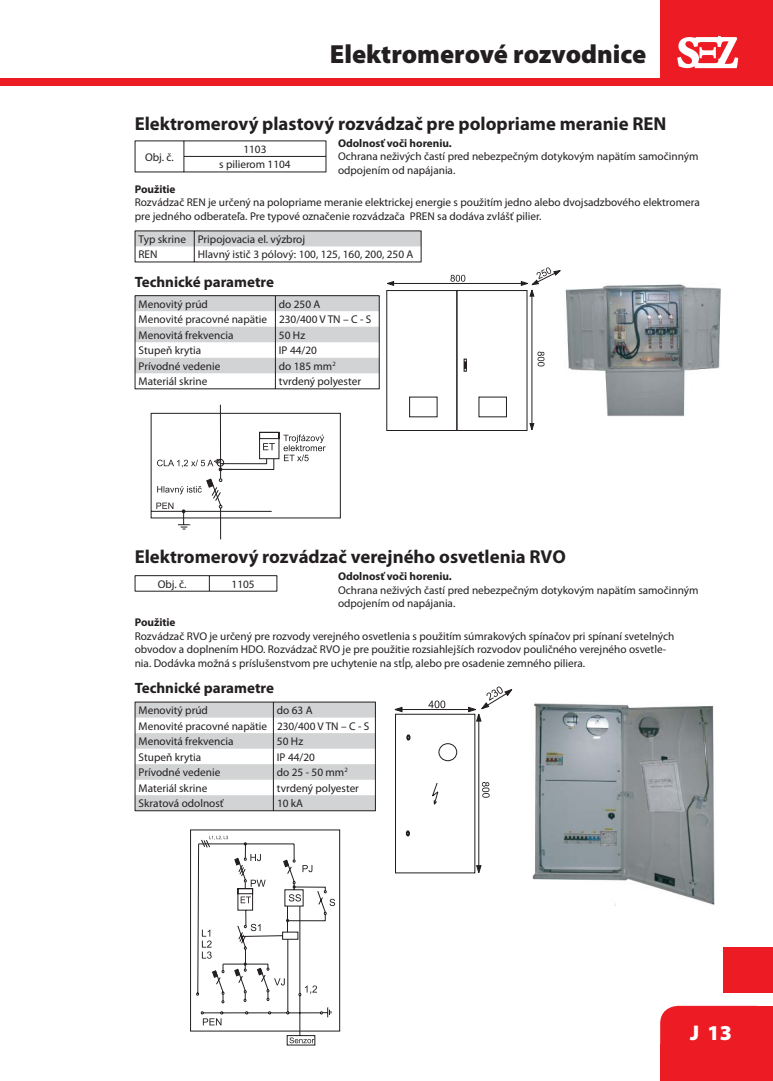
<style>
.page{position:relative;width:773px;height:1081px;background:#fff}
.page>*{position:absolute;margin:0;border:0;box-sizing:border-box;transform-origin:0 0}
.t1{font:900 26.25px "Myriad Pro";color:#231f20}
.t2{font:900 21.25px "Myriad Pro";color:#fff}
.t3{font:700 18.75px "Myriad Pro";color:#231f20}
.t4{font:700 15px "Myriad Pro";color:#231f20}
.t5{font:11.25px/15.5px "Myriad Pro";color:#231f20}
.t6{font:700 11.25px "Myriad Pro";color:#231f20}
</style>
<div class="page">
<div style="left:0;top:78px;width:772px;height:7px;background:#ed1c24"></div>
<div style="left:660px;top:1006px;width:112px;height:75px;background:#ed1c24"></div>
<div style="left:660px;top:1044px;width:33px;height:37px;background:#ed1c24"></div>
<div style="left:739px;top:1044px;width:33px;height:37px;background:#ed1c24"></div>
<div style="left:739px;top:1006px;width:33px;height:36px;background:#ed1c24"></div>
<div style="left:660px;top:0;width:112px;height:82px;background:#ed1c24"></div>
<svg style="left:677px;top:36px;width:61px;height:32px"></svg>
<div style="left:723px;top:947px;width:49px;height:45px;background:#ed1c24"></div>
<hr style="left:135px;top:141px;width:49px;height:1px;background:#231f20">
<svg style="left:135px;top:141px;width:1px;height:31px"></svg>
<hr style="left:135px;top:172px;width:49px;height:1px;background:#231f20">
<hr style="left:184px;top:141px;width:142px;height:1px;background:#231f20">
<hr style="left:183px;top:156px;width:143px;height:1px;background:#231f20">
<svg style="left:183px;top:141px;width:1px;height:31px"></svg>
<svg style="left:325px;top:141px;width:1px;height:31px"></svg>
<hr style="left:184px;top:172px;width:142px;height:1px;background:#231f20">
<hr style="left:135px;top:575px;width:74px;height:1px;background:#231f20">
<svg style="left:135px;top:576px;width:1px;height:15px"></svg>
<hr style="left:209px;top:575px;width:68px;height:1px;background:#231f20">
<svg style="left:209px;top:576px;width:1px;height:15px"></svg>
<svg style="left:276px;top:576px;width:1px;height:15px"></svg>
<hr style="left:135px;top:591px;width:142px;height:1px;background:#231f20">
<svg style="left:135px;top:702px;width:241px;height:109px"></svg>
<hr style="left:135px;top:810px;width:240px;height:1px;background:#231f20">
<svg style="left:394px;top:686px;width:118px;height:188px"></svg>
<img style="left:565px;top:284px;width:155px;height:132px">
<img style="left:532px;top:703px;width:183px;height:202px">
<svg style="left:196px;top:836px;width:139px;height:209px"></svg>
<div style="left:190px;top:830px;width:150px;height:201px;border:1px solid #231f20"></div>
<svg style="left:135px;top:231px;width:425px;height:309px"></svg>
<h1 class="t1" style="left:330px;top:44px;width:318px">Elektromerové rozvodnice</h1>
<h3 class="t3" style="left:135px;top:116px;width:533px">Elektromerový plastový rozvádzač pre polopriame meranie REN</h3>
<p class="t5" style="left:145px;top:150px;width:30px">Obj. č.</p>
<p class="t5" style="left:219px;top:142px;width:73px;text-align:center">1103<br>s pilierom 1104</p>
<p class="t6" style="left:338px;top:139px;width:115px">Odolnosť voči horeniu.</p>
<p class="t5" style="left:338px;top:151px;width:362px;line-height:13.5px">Ochrana neživých častí pred nebezpečným dotykovým napätím samočinným odpojením od napájania.</p>
<p class="t6" style="left:135px;top:185px;width:42px">Použitie</p>
<p class="t5" style="left:135px;top:197px;width:566px;line-height:13.5px">Rozvádzač REN je určený na polopriame meranie elektrickej energie s použitím jedno alebo dvojsadzbového elektromera pre jedného odberateľa. Pre typové označenie rozvádzača PREN sa dodáva zvlášť pilier.</p>
<p class="t5" style="left:139px;top:232px;width:168px">Typ skrine Pripojovacia el. výzbroj<br>REN</p>
<p class="t5" style="left:198px;top:248px;width:217px">Hlavný istič 3 pólový: 100, 125, 160, 200, 250 A</p>
<h3 class="t4" style="left:135px;top:276px;width:141px">Technické parametre</h3>
<p class="t5" style="left:139px;top:297px;width:71px">Menovitý prúd</p>
<p class="t5" style="left:139px;top:297px;width:234px;text-indent:140px">do 250 A<br>Menovité pracovné napätie 230/400 V TN – C - S<br>Menovitá frekvencia</p>
<p class="t5" style="left:279px;top:328px;width:28px">50 Hz</p>
<p class="t5" style="left:139px;top:344px;width:64px">Stupeň krytia</p>
<p class="t5" style="left:279px;top:344px;width:40px">IP 44/20</p>
<p class="t5" style="left:139px;top:359px;width:83px">Prívodné vedenie</p>
<p class="t5" style="left:279px;top:359px;width:58px">do 185 mm<sup>2</sup></p>
<p class="t5" style="left:139px;top:375px;width:70px">Materiál skrine</p>
<p class="t5" style="left:279px;top:375px;width:84px">tvrdený polyester</p>
<h3 class="t3" style="left:135px;top:550px;width:432px">Elektromerový rozvádzač verejného osvetlenia RVO</h3>
<p class="t5" style="left:158px;top:577px;width:30px">Obj. č.</p>
<p class="t5" style="left:231px;top:577px;width:25px">1105</p>
<p class="t6" style="left:338px;top:572px;width:115px">Odolnosť voči horeniu.</p>
<p class="t5" style="left:338px;top:584px;width:362px;line-height:13.5px">Ochrana neživých častí pred nebezpečným dotykovým napätím samočinným odpojením od napájania.</p>
<p class="t6" style="left:135px;top:618px;width:42px">Použitie</p>
<p class="t5" style="left:135px;top:630px;width:541px;line-height:13.5px">Rozvádzač RVO je určený pre rozvody verejného osvetlenia s použitím súmrakových spínačov pri spínaní svetelných obvodov a doplnením HDO. Rozvádzač RVO je pre použitie rozsiahlejších rozvodov pouličného verejného osvetle&shy;nia. Dodávka možná s príslušenstvom pre uchytenie na stĺp, alebo pre osadenie zemného piliera.</p>
<h3 class="t4" style="left:135px;top:682px;width:141px">Technické parametre</h3>
<p class="t5" style="left:139px;top:703px;width:71px">Menovitý prúd</p>
<p class="t5" style="left:139px;top:703px;width:232px;text-indent:138px">do 63 A<br>Menovité pracovné napätie 230/400 V TN – C - S<br>Menovitá frekvencia</p>
<p class="t5" style="left:277px;top:734px;width:28px">50 Hz</p>
<p class="t5" style="left:139px;top:750px;width:64px">Stupeň krytia</p>
<p class="t5" style="left:277px;top:750px;width:40px">IP 44/20</p>
<p class="t5" style="left:139px;top:766px;width:83px">Prívodné vedenie</p>
<p class="t5" style="left:277px;top:766px;width:72px">do 25 - 50 mm<sup>2</sup></p>
<p class="t5" style="left:139px;top:781px;width:70px">Materiál skrine</p>
<p class="t5" style="left:277px;top:781px;width:84px">tvrdený polyester</p>
<p class="t5" style="left:139px;top:797px;width:87px">Skratová odolnosť</p>
<p class="t5" style="left:277px;top:797px;width:28px">10 kA</p>
<h2 class="t2" style="left:690px;top:1025px;width:43px">J 13</h2>
</div>
